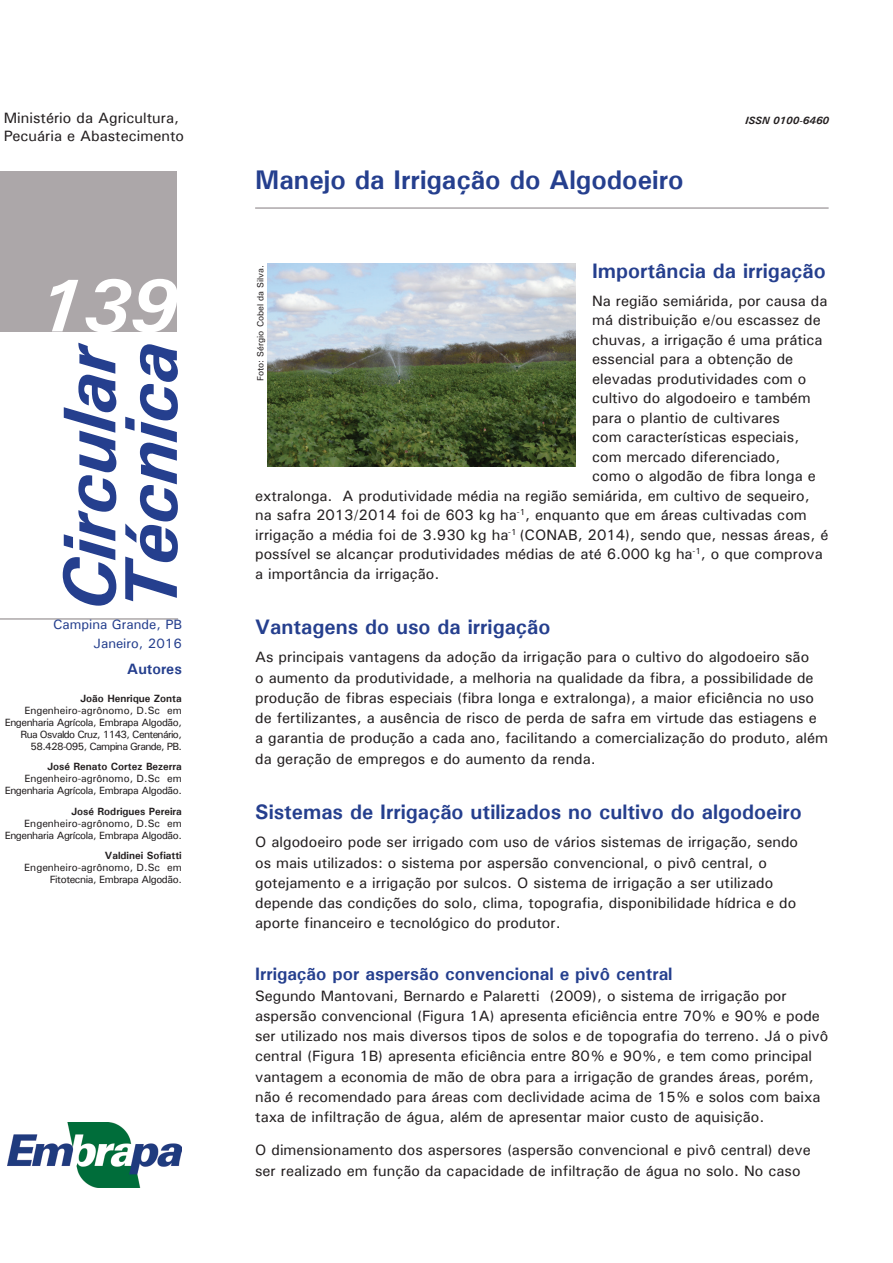
<style>
.page{position:relative;width:893px;height:1263px;background:#fff}
.page>*{position:absolute;margin:0;border:0;box-sizing:border-box;transform-origin:0 0}
.t1{font:italic 700 75px/61.5px "Univers";color:#253f8e}
.t2{font:italic 700 75px "Univers";color:#fff}
.t3{font:700 27px "Univers";color:#253f8e}
.t4{font:700 21px "Univers";color:#253f8e}
.t5{font:700 18px "Univers";color:#253f8e}
.t6{font:500 15px/20.2px "Univers";color:#231f20}
.t7{font:700 15px "Univers";color:#253f8e}
.t8{font:500 13.5px/19.2px "Univers";color:#253f8e;text-align:right}
.t9{font:500 10.5px/12px "Univers";letter-spacing:-.04em;color:#231f20;text-align:right}
.t10{font:700 10.5px "Univers";color:#231f20}
.t11{font:italic 700 10.5px "Univers";color:#231f20}
.t12{font:500 9px "Univers";color:#231f20}
</style>
<div class="page">
<div style="left:0;top:171px;width:177px;height:160px;background:#aca7a9"></div>
<hr style="left:0;top:618px;width:178px;height:2px;background:#aca7a9">
<img style="left:7px;top:1123px;width:175px;height:64px">
<hr style="left:255px;top:207px;width:574px;height:2px;background:#aca7a9">
<img style="left:268px;top:263px;width:307px;height:204px">
<p class="t6" style="left:4px;top:107px;width:177px">Ministério da Agricultura,</p>
<p class="t11" style="left:746px;top:114px;width:85px">ISSN 0100-6460</p>
<p class="t6" style="left:4px;top:125px;width:182px">Pecuária e Abastecimento</p>
<h1 class="t2" style="left:36px;top:258px;width:143px">139</h1>
<h1 class="t1" style="left:57px;top:611px;width:271px;rotate:-90deg">Circular<br>Técnica</h1>
<p class="t8" style="left:53px;top:614px;width:130px">Campina Grande, PB<br>Janeiro, 2016</p>
<p class="t7" style="left:127px;top:659px;width:56px">Autores</p>
<p class="t10" style="left:80px;top:691px;width:103px">João Henrique Zonta</p>
<p class="t9" style="left:5px;top:704px;width:179px">Engenheiro-agrônomo, D.Sc em Engenharia Agrícola, Embrapa Algodão, Rua Osvaldo Cruz, 1143, Centenário, 58.428-095, Campina Grande, PB.</p>
<p class="t10" style="left:47px;top:760px;width:136px">José Renato Cortez Bezerra</p>
<p class="t9" style="left:5px;top:772px;width:179px">Engenheiro-agrônomo, D.Sc em<br>Engenharia Agrícola, Embrapa Algodão.</p>
<p class="t10" style="left:71px;top:804px;width:112px">José Rodrigues Pereira</p>
<p class="t9" style="left:5px;top:817px;width:179px">Engenheiro-agrônomo, D.Sc em<br>Engenharia Agrícola, Embrapa Algodão.</p>
<p class="t10" style="left:105px;top:849px;width:78px">Valdinei Sofiatti</p>
<p class="t9" style="left:24px;top:861px;width:159px">Engenheiro-agrônomo, D.Sc em<br>Fitotecnia, Embrapa Algodão.</p>
<h2 class="t3" style="left:255px;top:162px;width:430px">Manejo da Irrigação do Algodoeiro</h2>
<h3 class="t4" style="left:592px;top:257px;width:235px">Importância da irrigação</h3>
<p class="t6" style="left:592px;top:290px;width:237px">Na região semiárida, por causa da</p>
<p class="t6" style="left:592px;top:309px;width:230px">má distribuição e/ou escassez de</p>
<p class="t6" style="left:592px;top:329px;width:232px">chuvas, a irrigação é uma prática</p>
<p class="t6" style="left:592px;top:348px;width:203px">essencial para a obtenção de</p>
<p class="t6" style="left:592px;top:368px;width:216px">elevadas produtividades com o</p>
<p class="t6" style="left:592px;top:387px;width:220px">cultivo do algodoeiro e também</p>
<p class="t6" style="left:592px;top:407px;width:189px">para o plantio de cultivares</p>
<p class="t6" style="left:592px;top:426px;width:209px">com características especiais,</p>
<p class="t6" style="left:592px;top:446px;width:190px">com mercado diferenciado,</p>
<p class="t6" style="left:592px;top:465px;width:225px">como o algodão de fibra longa e</p>
<p class="t6" style="left:255px;top:485px;width:556px">extralonga. A produtividade média na região semiárida, em cultivo de sequeiro,</p>
<p class="t6" style="left:255px;top:504px;width:553px">na safra 2013/2014 foi de 603 kg ha<sup>-1</sup>, enquanto que em áreas cultivadas com</p>
<p class="t6" style="left:255px;top:524px;width:575px">irrigação a média foi de 3.930 kg ha<sup>-1</sup> (CONAB, 2014), sendo que, nessas áreas, é</p>
<p class="t6" style="left:255px;top:543px;width:569px">possível se alcançar produtividades médias de até 6.000 kg ha<sup>-1</sup>, o que comprova</p>
<p class="t6" style="left:255px;top:563px;width:186px">a importância da irrigação.</p>
<h3 class="t4" style="left:255px;top:613px;width:297px">Vantagens do uso da irrigação</h3>
<p class="t6" style="left:255px;top:647px;width:574px">As principais vantagens da adoção da irrigação para o cultivo do algodoeiro são<br>o aumento da produtividade, a melhoria na qualidade da fibra, a possibilidade de produção de fibras especiais (fibra longa e extralonga), a maior eficiência no uso de fertilizantes, a ausência de risco de perda de safra em virtude das estiagens e a garantia de produção a cada ano, facilitando a comercialização do produto, além da geração de empregos e do aumento da renda.</p>
<h3 class="t4" style="left:255px;top:798px;width:548px">Sistemas de Irrigação utilizados no cultivo do algodoeiro</h3>
<p class="t6" style="left:255px;top:832px;width:544px">O algodoeiro pode ser irrigado com uso de vários sistemas de irrigação, sendo os mais utilizados: o sistema por aspersão convencional, o pivô central, o gotejamento e a irrigação por sulcos. O sistema de irrigação a ser utilizado depende das condições do solo, clima, topografia, disponibilidade hídrica e do aporte financeiro e tecnológico do produtor.</p>
<p class="t5" style="left:255px;top:963px;width:419px">Irrigação por aspersão convencional e pivô central</p>
<p class="t6" style="left:255px;top:985px;width:575px">Segundo Mantovani, Bernardo e Palaretti (2009), o sistema de irrigação por aspersão convencional (Figura 1A) apresenta eficiência entre 70% e 90% e pode ser utilizado nos mais diversos tipos de solos e de topografia do terreno. Já o pivô central (Figura 1B) apresenta eficiência entre 80% e 90%, e tem como principal vantagem a economia de mão de obra para a irrigação de grandes áreas, porém, não é recomendado para áreas com declividade acima de 15% e solos com baixa taxa de infiltração de água, além de apresentar maior custo de aquisição.</p>
<p class="t6" style="left:255px;top:1139px;width:557px">O dimensionamento dos aspersores (aspersão convencional e pivô central) deve ser realizado em função da capacidade de infiltração de água no solo. No caso</p>
<p class="t12" style="left:255px;top:381px;width:118px;rotate:-90deg">Foto: Sérgio Cobel da Silva.</p>
</div>
